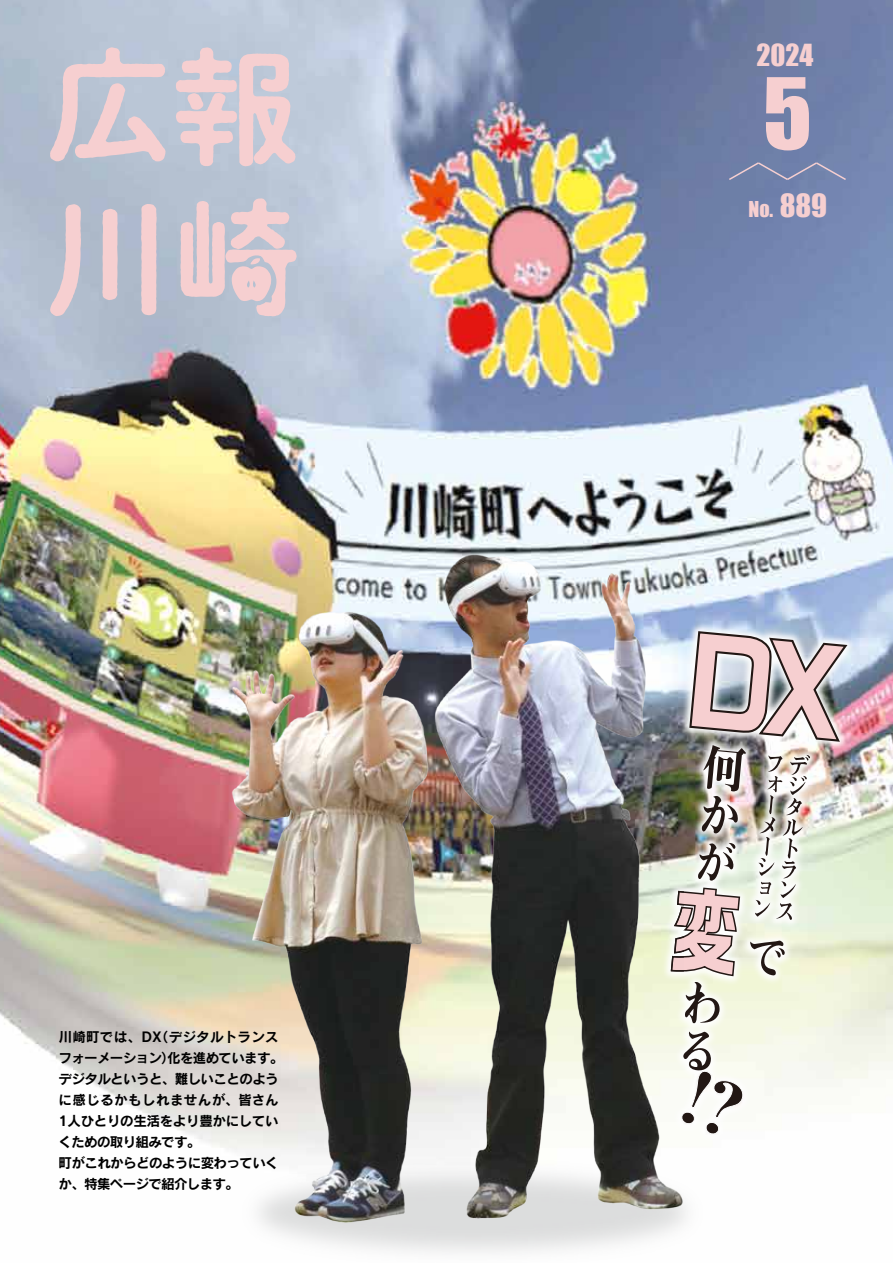
<style>
.page{position:relative;width:893px;height:1263px;background:#fff}
.page>*{position:absolute;margin:0;border:0;box-sizing:border-box;transform-origin:0 0}
.t1{font:91.05px "Impact";color:#f6cfd0}
.t2{font:29.4px "Impact";color:#f6cfd0}
.t3{font:27.9px "Impact";color:#f6cfd0}
.t4{font:20.1px "Impact";color:#f6cfd0}
.t5{font:13.5px/21px "Rodin Pro B";letter-spacing:-.04em;color:#000}
.t6{font:13.5px "Rodin Pro B";letter-spacing:.02em;color:#000}
</style>
<div class="page">
<img style="left:0;top:0;width:893px;height:1130px">
<svg style="left:50px;top:47px;width:116px;height:115px;background:#cfc7d1"></svg>
<svg style="left:176px;top:47px;width:120px;height:119px;background:#dccbd3"></svg>
<svg style="left:50px;top:204px;width:107px;height:113px;background:#c9c2cd"></svg>
<svg style="left:180px;top:198px;width:117px;height:118px;background:#d7c8d0"></svg>
<svg style="left:727px;top:161px;width:121px;height:20px;background:#7a87ad"></svg>
<img style="left:180px;top:495px;width:548px;height:758px">
<img style="left:613px;top:573px;width:280px;height:619px">
<img style="left:671px;top:631px;width:176px;height:504px">
<p class="t6" style="left:155px;top:1028px;width:125px">（デジタルトランス</p>
<p class="t5" style="left:59px;top:1026px;width:226px">川崎町では、DX<br>フォーメーション化を進めています。</p>
<p class="t5" style="left:59px;top:1047px;width:222px;text-indent:103px">）<br>デジタルというと、難しいことのように感じるかもしれませんが、皆さん<br>1人ひとりの生活をより豊かにしていくための取り組みです。<br>町がこれからどのように変わっていくか、特集ページで紹介します。</p>
<h3 class="t3" style="left:756px;top:38px;width:59px">2024</h3>
<h1 class="t1" style="left:763px;top:57px;width:50px">5</h1>
<h2 class="t2" style="left:780px;top:188px;width:49px">889</h2>
<h3 class="t4" style="left:748px;top:196px;width:26px">No.</h3>
</div>
